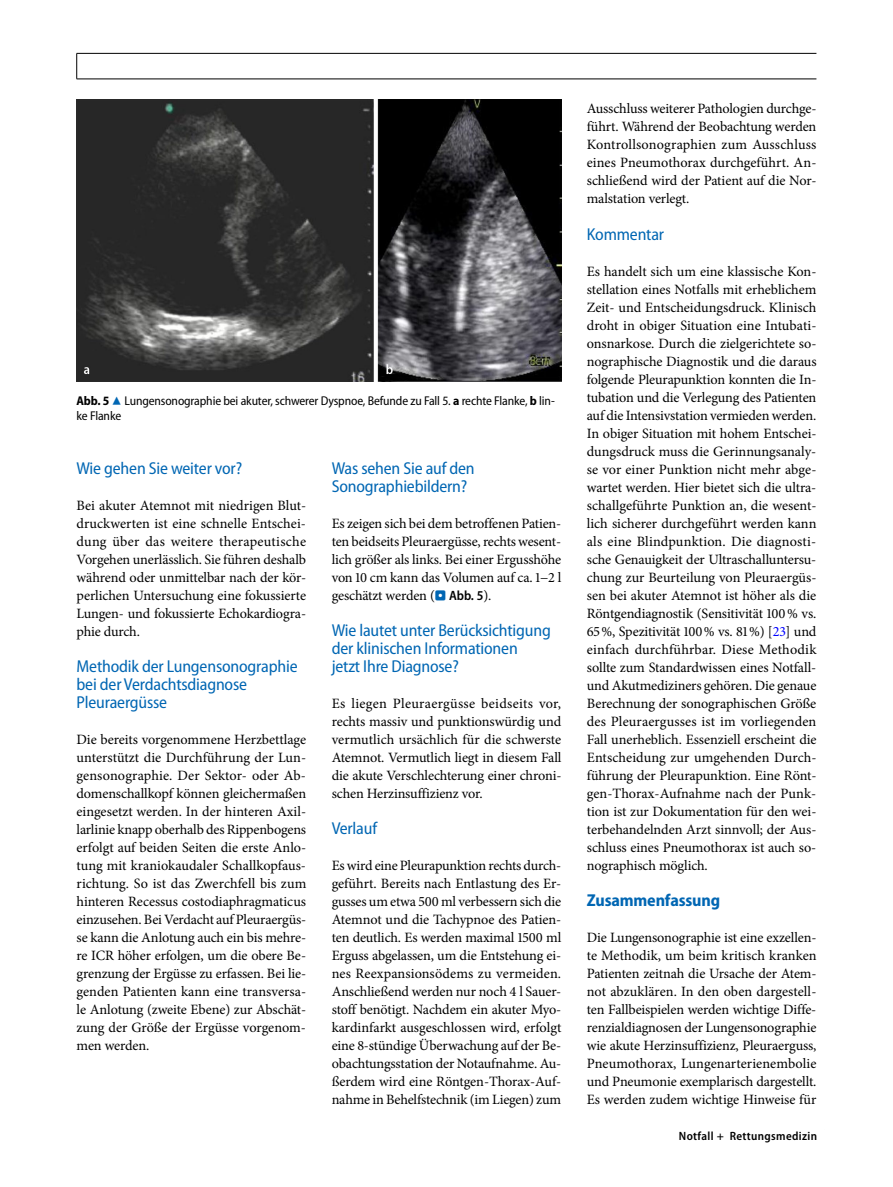
<style>
.page{position:relative;width:893px;height:1187px;background:#fff}
.page>*{position:absolute;margin:0;border:0;box-sizing:border-box;transform-origin:0 0}
.t1{font:semi-condensed 17.25px/18px "Myriad Pro";letter-spacing:-.01em;color:#0066b3}
.t2{font:700 semi-condensed 17.25px "Myriad Pro";letter-spacing:-.01em;color:#0066b3}
.t3{font:14.25px/18px "Minion Pro";letter-spacing:-.01em;color:#000;text-align:justify}
.t4{font:semi-condensed 12.75px/15px "Myriad Pro";letter-spacing:-.01em;color:#000}
.t5{font:600 semi-condensed 12px "Myriad Pro";letter-spacing:.03em;color:#000}
.s1{font-weight:700}
.s2{font-family:"Blik Buttons";font-stretch:normal;font-size:13.5px;color:#0066b3}
.s3{font-family:"Blik Buttons";font-size:13.5px;color:#0066b3}
.s4{font-family:"Myriad Pro";font-weight:600;font-stretch:semi-condensed;font-size:13.5px}
.s5{color:#00f}
.s6{font-size:18px}
</style>
<div class="page">
<img style="left:77px;top:100px;width:484px;height:281px">
<hr style="left:77px;top:79px;width:739px;height:1px;background:#000">
<svg style="left:76px;top:54px;width:1px;height:25px"></svg>
<hr style="left:77px;top:53px;width:739px;height:1px;background:#000">
<p class="t4" style="left:77px;top:394px;width:480px"><span class="s1">Abb. 5</span> <span class="s2">8</span> Lungensonographie bei akuter, schwerer Dyspnoe, Befunde zu Fall 5. <span class="s1">a</span> rechte Flanke, <span class="s1">b</span> lin&shy;ke Flanke</p>
<p class="t1" style="left:77px;top:459px;width:167px">Wie gehen Sie weiter vor?</p>
<p class="t3" style="left:77px;top:496px;width:231px">Bei akuter Atemnot mit niedrigen Blut&shy;druckwerten ist eine schnelle Entschei&shy;dung über das weitere therapeutische Vorgehen unerlässlich. Sie führen deshalb während oder unmittelbar nach der kör&shy;perlichen Untersuchung eine fokussierte Lungen- und fokussierte Echokardiogra&shy;phie durch.</p>
<p class="t1" style="left:77px;top:657px;width:223px">Methodik der Lungensonographie bei der Verdachtsdiagnose<br>Pleuraergüsse</p>
<p class="t3" style="left:77px;top:730px;width:231px">Die bereits vorgenommene Herzbettlage unterstützt die Durchführung der Lun&shy;gensonographie. Der Sektor- oder Ab&shy;domenschallkopf können gleichermaßen eingesetzt werden. In der hinteren Axil&shy;larlinie knapp oberhalb des Rippenbogens erfolgt auf beiden Seiten die erste Anlo&shy;tung mit kraniokaudaler Schallkopfaus&shy;richtung. So ist das Zwerchfell bis zum hinteren Recessus costodiaphragmaticus einzusehen. Bei Verdacht auf Pleuraergüs&shy;se kann die Anlotung auch ein bis mehre&shy;re ICR höher erfolgen, um die obere Be&shy;grenzung der Ergüsse zu erfassen. Bei lie&shy;genden Patienten kann eine transversa&shy;le Anlotung (zweite Ebene) zur Abschät&shy;zung der Größe der Ergüsse vorgenom&shy;men werden.</p>
<p class="t1" style="left:332px;top:459px;width:145px">Was sehen Sie auf den<br>Sonographiebildern?</p>
<p class="t3" style="left:332px;top:514px;width:231px">Es zeigen sich bei dem betroffenen Patien&shy;ten beidseits Pleuraergüsse, rechts wesent&shy;lich größer als links. Bei einer Ergusshöhe von 10 cm kann das Volumen auf ca. 1−2 l geschätzt werden (<span class="s3">.</span> <span class="s4">Abb. 5</span>).</p>
<p class="t1" style="left:332px;top:621px;width:221px">Wie lautet unter Berücksichtigung der klinischen Informationen<br>jetzt Ihre Diagnose?</p>
<p class="t3" style="left:332px;top:694px;width:231px">Es liegen Pleuraergüsse beidseits vor, rechts massiv und punktionswürdig und vermutlich ursächlich für die schwerste Atemnot. Vermutlich liegt in diesem Fall die akute Verschlechterung einer chroni&shy;schen Herzinsuffizienz vor.</p>
<p class="t1" style="left:332px;top:819px;width:47px">Verlauf</p>
<p class="t3" style="left:332px;top:856px;width:231px">Es wird eine Pleurapunktion rechts durch&shy;geführt. Bereits nach Entlastung des Er&shy;gusses um etwa 500 ml verbessern sich die Atemnot und die Tachypnoe des Patien&shy;ten deutlich. Es werden maximal 1500 ml Erguss abgelassen, um die Entstehung ei&shy;nes Reexpansionsödems zu vermeiden.<br>Anschließend werden nur noch 4 l Sauer&shy;stoff benötigt. Nachdem ein akuter Myo&shy;kardinfarkt ausgeschlossen wird, erfolgt eine 8-stündige Überwachung auf der Be&shy;obachtungsstation der Notaufnahme. Au&shy;ßerdem wird eine Röntgen-Thorax-Auf&shy;nahme in Behelfstechnik (im Liegen) zum</p>
<p class="t3" style="left:587px;top:100px;width:231px">Ausschluss weiterer Pathologien durchge&shy;führt. Während der Beobachtung werden Kontrollsonographien zum Ausschluss eines Pneumothorax durchgeführt. An&shy;schließend wird der Patient auf die Nor&shy;malstation verlegt.</p>
<p class="t1" style="left:587px;top:225px;width:79px">Kommentar</p>
<p class="t3" style="left:587px;top:262px;width:231px">Es handelt sich um eine klassische Kon&shy;stellation eines Notfalls mit erheblichem Zeit- und Entscheidungsdruck. Klinisch droht in obiger Situation eine Intubati&shy;onsnarkose. Durch die zielgerichtete so&shy;nographische Diagnostik und die daraus folgende Pleurapunktion konnten die In&shy;tubation und die Verlegung des Patienten auf die Intensivstation vermieden werden.<br>In obiger Situation mit hohem Entschei&shy;dungsdruck muss die Gerinnungsanaly&shy;se vor einer Punktion nicht mehr abge&shy;wartet werden. Hier bietet sich die ultra&shy;schallgeführte Punktion an, die wesent&shy;lich sicherer durchgeführt werden kann als eine Blindpunktion. Die diagnosti&shy;sche Genauigkeit der Ultraschalluntersu&shy;chung zur Beurteilung von Pleuraergüs&shy;sen bei akuter Atemnot ist höher als die Röntgendiagnostik (Sensitivität 100% vs.<br>65%, Spezitivität 100% vs. 81%) [<span class="s5">23</span>] und einfach durchführbar. Diese Methodik sollte zum Standardwissen eines Notfall&shy;und Akutmediziners gehören. Die genaue Berechnung der sonographischen Größe des Pleuraergusses ist im vorliegenden Fall unerheblich. Essenziell erscheint die Entscheidung zur umgehenden Durch&shy;führung der Pleurapunktion. Eine Rönt&shy;gen-Thorax-Aufnahme nach der Punk&shy;tion ist zur Dokumentation für den wei&shy;terbehandelnden Arzt sinnvoll; der Aus&shy;schluss eines Pneumothorax ist auch so&shy;nographisch möglich.</p>
<p class="t2" style="left:587px;top:890px;width:135px">Zusammenfassung</p>
<p class="t3" style="left:587px;top:928px;width:231px">Die Lungensonographie ist eine exzellen&shy;te Methodik, um beim kritisch kranken Patienten zeitnah die Ursache der Atem&shy;not abzuklären. In den oben dargestell&shy;ten Fallbeispielen werden wichtige Diffe&shy;renzialdiagnosen der Lungensonographie wie akute Herzinsuffizienz, Pleuraerguss, Pneumothorax, Lungenarterienembolie und Pneumonie exemplarisch dargestellt.<br>Es werden zudem wichtige Hinweise für</p>
<p class="t5" style="left:679px;top:1129px;width:157px">Notfall + Rettungsmedizin <span class="s6">7</span></p>
</div>
